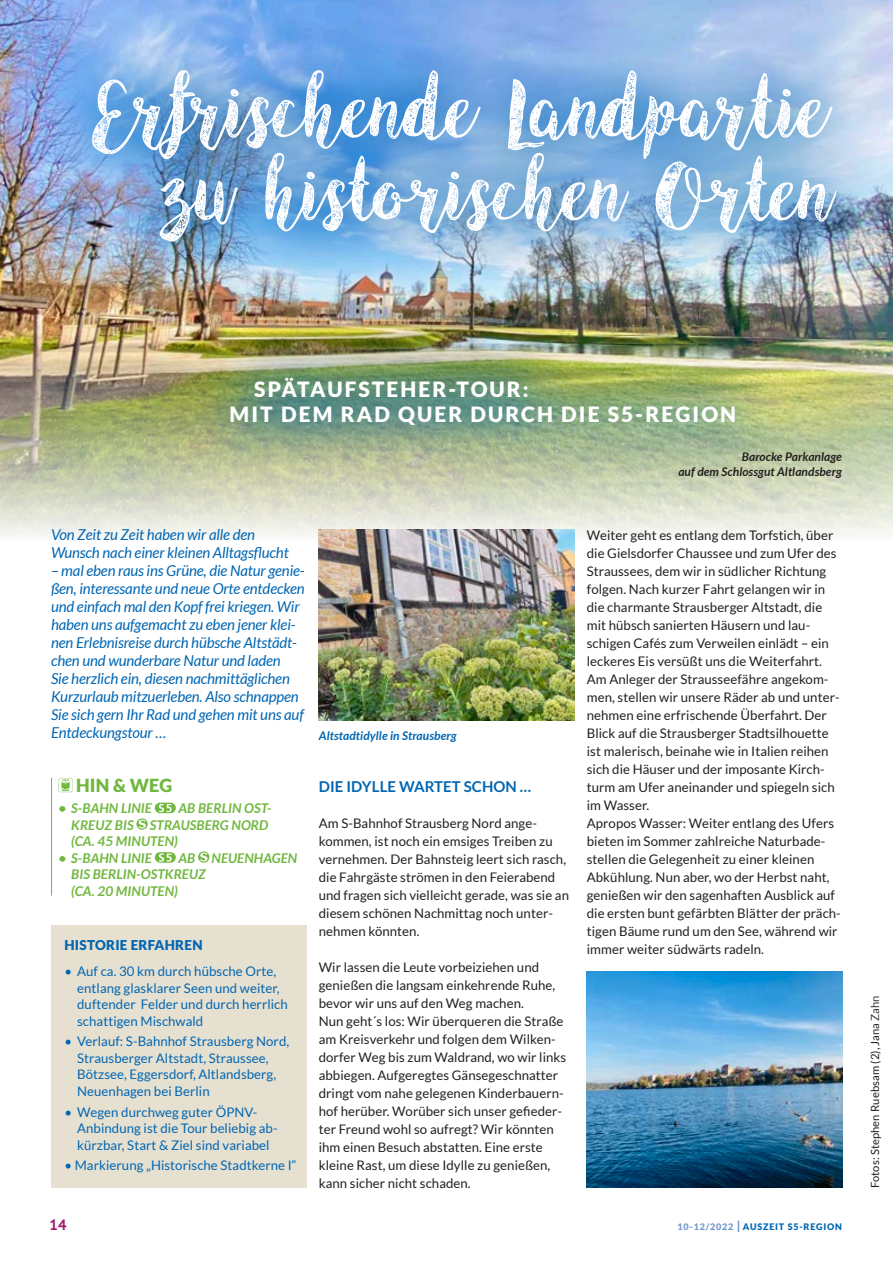
<style>
.page{position:relative;width:893px;height:1263px;background:#fff}
.page>*{position:absolute;margin:0;border:0;box-sizing:border-box;transform-origin:0 0}
.t1{font:85.8px/82.7px "Angeline Vintage";color:#fff;text-align:right}
.t2{font:900 21px/25.5px "Lato";letter-spacing:.1em;color:#fff}
.t3{font:900 18px "Lato";letter-spacing:.005em;color:#71b83f}
.t4{font:italic 15px/18px "Lato";letter-spacing:-.01em;color:#0166b3}
.t5{font:700 15px "Lato";letter-spacing:.005em;color:#0166b3}
.t6{font:700 15px "PT Sans";color:#a11a6e}
.t7{font:italic 700 13.5px/16.5px "Lato";letter-spacing:.005em;color:#71b83f}
.t8{font:900 13.5px "Lato";letter-spacing:.02em;color:#0166b3}
.t9{font:13.2px/18px "Lato";letter-spacing:.005em;color:#231f20}
.t10{font:13.2px/16.5px "Lato";letter-spacing:.005em;color:#0166b3}
.t11{font:italic 700 12px/15px "Lato";letter-spacing:.005em;color:#231f20;text-align:right}
.t12{font:italic 700 12px "Lato";letter-spacing:.005em;color:#0166b3}
.t13{font:11.25px "Lato";letter-spacing:.005em;color:#231f20}
.t14{font:900 9px "Lato";letter-spacing:.09em;color:#0166b3}
.s1{color:#7498ce}
.s2{font-size:12px;color:#7498ce}
</style>
<div class="page">
<img style="left:0;top:0;width:893px;height:541px">
<img style="left:319px;top:529px;width:255px;height:191px">
<img style="left:587px;top:972px;width:255px;height:216px">
<svg style="left:58px;top:778px;width:15px;height:14px"></svg>
<svg style="left:155px;top:803px;width:21px;height:10px"></svg>
<svg style="left:136px;top:818px;width:12px;height:12px"></svg>
<svg style="left:155px;top:852px;width:21px;height:11px"></svg>
<svg style="left:198px;top:851px;width:11px;height:12px"></svg>
<hr style="left:51px;top:778px;width:1px;height:118px;background:#71b83f">
<div style="left:178px;top:326px;width:609px;height:151px;background:#0166b3;opacity:.83"></div>
<div style="left:52px;top:925px;width:255px;height:263px;background:#e6e0d0"></div>
<img style="left:39px;top:19px;width:848px;height:274px">
<h1 class="t1" style="left:89px;top:64px;width:739px">Erfrischende Landpartie zu historischen Orten</h1>
<h2 class="t2" style="left:230px;top:376px;width:508px;text-indent:25px">SPÄTAUFSTEHER-TOUR:<br>MIT DEM RAD QUER DURCH DIE S5-REGION</h2>
<p class="t11" style="left:678px;top:449px;width:165px">Barocke Parkanlage<br>auf dem Schlossgut Altlandsberg</p>
<p class="t4" style="left:51px;top:526px;width:239px">Von Zeit zu Zeit haben wir alle den<br>Wunsch nach einer kleinen Alltagsflucht</p>
<p class="t4" style="left:51px;top:562px;width:255px">– mal eben raus ins Grüne, die Natur genie&shy;ßen, interessante und neue Orte entdecken und einfach mal den Kopf frei kriegen. Wir haben uns aufgemacht zu eben jener klei&shy;nen Erlebnisreise durch hübsche Altstädt&shy;chen und wunderbare Natur und laden<br>Sie herzlich ein, diesen nachmittäglichen Kurzurlaub mitzuerleben. Also schnappen Sie sich gern Ihr Rad und gehen mit uns auf Entdeckungstour …</p>
<p class="t12" style="left:319px;top:728px;width:139px">Altstadtidylle in Strausberg</p>
<h3 class="t3" style="left:76px;top:775px;width:97px">HIN &amp; WEG</h3>
<p class="t7" style="left:58px;top:800px;width:95px">• S-BAHN LINIE</p>
<p class="t7" style="left:71px;top:800px;width:202px;text-indent:107px">AB BERLIN OST-<br>KREUZ BIS STRAUSBERG NORD (CA. 45 MINUTEN)</p>
<p class="t7" style="left:58px;top:850px;width:95px">• S-BAHN LINIE</p>
<p class="t7" style="left:71px;top:850px;width:228px;text-indent:107px">AB NEUENHAGEN<br>BIS BERLIN-OSTKREUZ<br>(CA. 20 MINUTEN)</p>
<p class="t8" style="left:64px;top:937px;width:140px">HISTORIE ERFAHREN</p>
<p class="t10" style="left:77px;top:963px;width:212px;text-indent:-13px">• Auf ca. 30 km durch hübsche Orte, entlang glasklarer Seen und weiter, duftender Felder und durch herrlich schattigen Mischwald</p>
<p class="t10" style="left:77px;top:1033px;width:214px;text-indent:-13px">• Verlauf: S-Bahnhof Strausberg Nord, Strausberger Altstadt, Straussee, Bötzsee, Eggersdorf, Altlandsberg, Neuenhagen bei Berlin</p>
<p class="t10" style="left:77px;top:1103px;width:202px;text-indent:-13px">• Wegen durchweg guter ÖPNV-<br>Anbindung ist die Tour beliebig ab&shy;kürzbar, Start &amp; Ziel sind variabel</p>
<p class="t10" style="left:64px;top:1157px;width:234px">• Markierung „Historische Stadtkerne I“</p>
<p class="t5" style="left:319px;top:778px;width:214px">DIE IDYLLE WARTET SCHON …</p>
<p class="t9" style="left:319px;top:814px;width:252px">Am S-Bahnhof Strausberg Nord ange&shy;kommen, ist noch ein emsiges Treiben zu vernehmen. Der Bahnsteig leert sich rasch, die Fahrgäste strömen in den Feierabend und fragen sich vielleicht gerade, was sie an diesem schönen Nachmittag noch unter&shy;nehmen könnten.</p>
<p class="t9" style="left:319px;top:958px;width:249px">Wir lassen die Leute vorbeiziehen und genießen die langsam einkehrende Ruhe, bevor wir uns auf den Weg machen.<br>Nun geht´s los: Wir überqueren die Straße am Kreisverkehr und folgen dem Wilken&shy;dorfer Weg bis zum Waldrand, wo wir links abbiegen. Aufgeregtes Gänsegeschnatter dringt vom nahe gelegenen Kinderbauern&shy;hof herüber. Worüber sich unser gefieder&shy;ter Freund wohl so aufregt? Wir könnten ihm einen Besuch abstatten. Eine erste kleine Rast, um diese Idylle zu genießen, kann sicher nicht schaden.</p>
<p class="t9" style="left:587px;top:526px;width:256px">Weiter geht es entlang dem Torfstich, über die Gielsdorfer Chaussee und zum Ufer des Straussees, dem wir in südlicher Richtung folgen. Nach kurzer Fahrt gelangen wir in die charmante Strausberger Altstadt, die mit hübsch sanierten Häusern und lau&shy;schigen Cafés zum Verweilen einlädt – ein leckeres Eis versüßt uns die Weiterfahrt.<br>Am Anleger der Strausseefähre angekom&shy;men, stellen wir unsere Räder ab und unter&shy;nehmen eine erfrischende Überfahrt. Der Blick auf die Strausberger Stadtsilhouette ist malerisch, beinahe wie in Italien reihen sich die Häuser und der imposante Kirch&shy;turm am Ufer aneinander und spiegeln sich im Wasser.<br>Apropos Wasser: Weiter entlang des Ufers bieten im Sommer zahlreiche Naturbade&shy;stellen die Gelegenheit zu einer kleinen Abkühlung. Nun aber, wo der Herbst naht, genießen wir den sagenhaften Ausblick auf die ersten bunt gefärbten Blätter der präch&shy;tigen Bäume rund um den See, während wir immer weiter südwärts radeln.</p>
<p class="t6" style="left:50px;top:1214px;width:19px">14</p>
<p class="t14" style="left:677px;top:1221px;width:166px"><span class="s1">10-12/2022</span> <span class="s2">|</span> AUSZEIT S5-REGION</p>
<p class="t13" style="left:869px;top:1188px;width:195px;rotate:-90deg">Fotos: Stephen Ruebsam (2), Jana Zahn</p>
</div>
